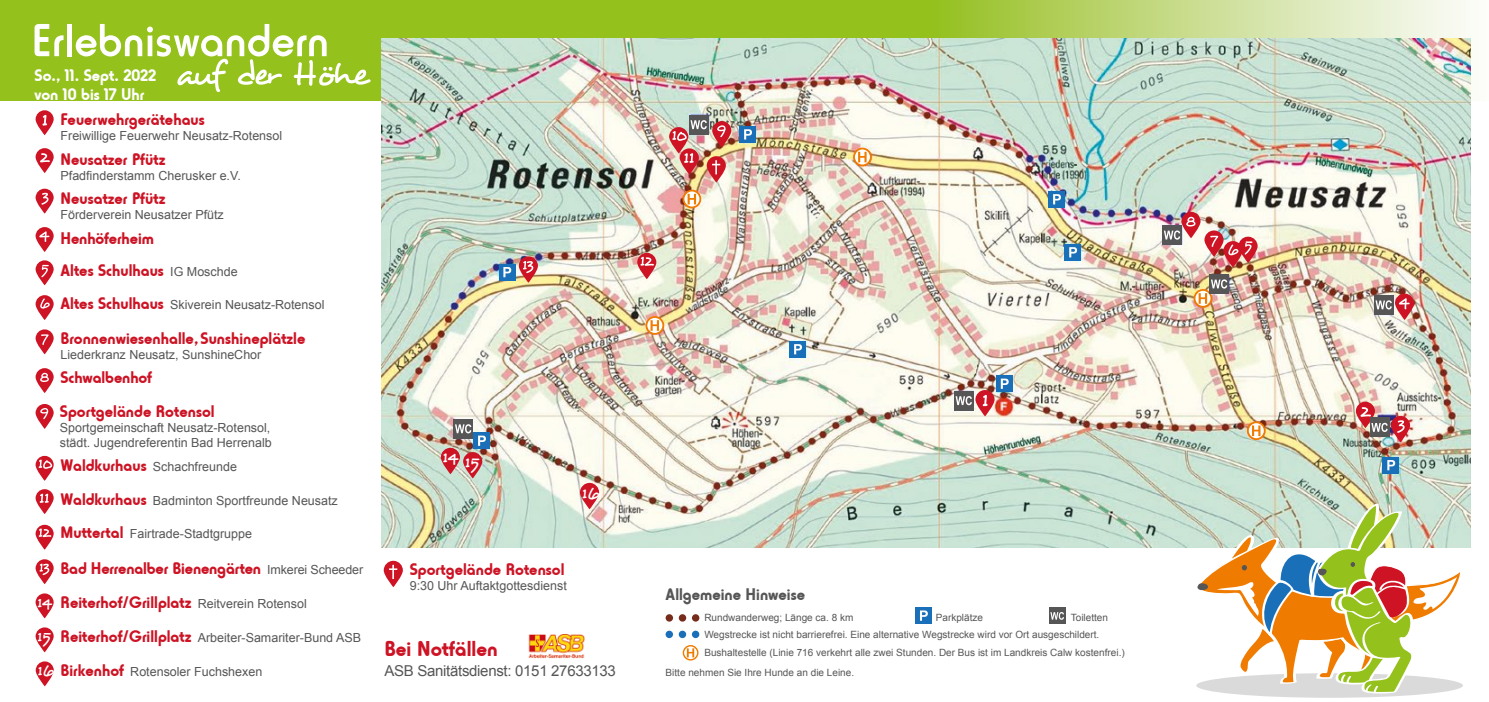
<style>
.page{position:relative;width:1489px;height:702px;background:#fff}
.page>*{position:absolute;margin:0;border:0;box-sizing:border-box;transform-origin:0 0}
.t1{font:700 22.5px "Horatio D";color:#cd1324}
.t2{font:700 17.5px "Horatio D";color:#cd1324}
.t3{font:700 17.5px/18.8px "Horatio D";color:#fff}
.t4{font:700 17.5px "Horatio D";color:#565656}
.t5{font:17.5px "Desyrel";color:#fff}
.t6{font:15px "Arial";letter-spacing:-.02em;color:#565656}
.t7{font:12.5px/15px "Arial";color:#565656}
.t8{font:10px/17.5px "Arial";color:#565656}
.s1{font-family:"Arial";font-weight:400;font-size:12.5px;color:#565656}
.s2{font-family:"Horatio D";font-weight:700;font-size:17.5px;color:#cd1324}
.s3{font-family:"Desyrel";font-weight:400;font-size:16.5px;color:#fff}
.s4{font-family:"Desyrel";font-size:16.5px;color:#fff}
</style>
<div class="page">
<svg style="left:0;top:0;width:1471px;height:100px;background:#a6cb45"></svg>
<svg style="left:35px;top:24px;width:29px;height:32px"></svg>
<div style="left:67px;top:24px;width:5px;height:32px;background:#fff"></div>
<svg style="left:76px;top:24px;width:294px;height:68px"></svg>
<svg style="left:36px;top:110px;width:18px;height:25px"></svg>
<svg style="left:36px;top:148px;width:18px;height:25px"></svg>
<svg style="left:36px;top:227px;width:18px;height:25px"></svg>
<svg style="left:36px;top:295px;width:18px;height:25px"></svg>
<svg style="left:36px;top:260px;width:18px;height:25px"></svg>
<svg style="left:36px;top:404px;width:18px;height:25px"></svg>
<svg style="left:36px;top:456px;width:18px;height:25px"></svg>
<svg style="left:36px;top:489px;width:18px;height:25px"></svg>
<svg style="left:36px;top:524px;width:18px;height:25px"></svg>
<svg style="left:36px;top:559px;width:18px;height:25px"></svg>
<svg style="left:36px;top:329px;width:18px;height:25px"></svg>
<svg style="left:36px;top:368px;width:18px;height:25px"></svg>
<svg style="left:36px;top:189px;width:18px;height:24px"></svg>
<div style="left:915px;top:607px;width:16px;height:16px;background:#1a70b8"></div>
<svg style="left:920px;top:610px;width:7px;height:10px"></svg>
<div style="left:1049px;top:607px;width:16px;height:17px;background:#565656"></div>
<svg style="left:1050px;top:612px;width:13px;height:7px"></svg>
<svg style="left:683px;top:645px;width:14px;height:14px"></svg>
<div style="left:682px;top:645px;width:16px;height:15px;border:1px solid #ef7c00;border-radius:50%"></div>
<svg style="left:686px;top:648px;width:8px;height:9px"></svg>
<div style="left:665px;top:614px;width:8px;height:7px;background:#772b1a;border-radius:50%"></div>
<div style="left:678px;top:614px;width:8px;height:7px;background:#772b1a;border-radius:50%"></div>
<div style="left:692px;top:614px;width:7px;height:7px;background:#772b1a;border-radius:50%"></div>
<div style="left:665px;top:630px;width:8px;height:8px;background:#1a70b8;border-radius:50%"></div>
<div style="left:678px;top:630px;width:8px;height:8px;background:#1a70b8;border-radius:50%"></div>
<div style="left:692px;top:630px;width:7px;height:8px;background:#1a70b8;border-radius:50%"></div>
<img style="left:382px;top:38px;width:1088px;height:509px">
<div style="left:473px;top:432px;width:16px;height:16px;background:#1a70b8"></div>
<div style="left:789px;top:341px;width:16px;height:16px;background:#1a70b8"></div>
<svg style="left:794px;top:344px;width:8px;height:10px"></svg>
<div style="left:739px;top:126px;width:16px;height:16px;background:#1a70b8"></div>
<svg style="left:744px;top:129px;width:8px;height:10px"></svg>
<div style="left:1064px;top:244px;width:16px;height:16px;background:#1a70b8"></div>
<svg style="left:1069px;top:247px;width:8px;height:10px"></svg>
<div style="left:996px;top:375px;width:16px;height:16px;background:#1a70b8"></div>
<svg style="left:1000px;top:378px;width:8px;height:11px"></svg>
<div style="left:1382px;top:457px;width:16px;height:16px;background:#1a70b8"></div>
<svg style="left:1387px;top:460px;width:7px;height:10px"></svg>
<div style="left:1048px;top:191px;width:16px;height:16px;background:#1a70b8"></div>
<svg style="left:1053px;top:194px;width:7px;height:10px"></svg>
<div style="left:499px;top:264px;width:16px;height:16px;background:#1a70b8"></div>
<svg style="left:503px;top:267px;width:8px;height:10px"></svg>
<svg style="left:519px;top:256px;width:19px;height:27px"></svg>
<svg style="left:646px;top:317px;width:17px;height:17px"></svg>
<div style="left:645px;top:316px;width:19px;height:19px;border:2px solid #ef7c00;border-radius:50%"></div>
<svg style="left:650px;top:320px;width:9px;height:11px"></svg>
<svg style="left:683px;top:190px;width:17px;height:17px"></svg>
<div style="left:682px;top:190px;width:19px;height:18px;border:2px solid #ef7c00;border-radius:50%"></div>
<svg style="left:687px;top:194px;width:9px;height:10px"></svg>
<svg style="left:854px;top:148px;width:16px;height:17px"></svg>
<div style="left:853px;top:148px;width:18px;height:18px;border:2px solid #ef7c00;border-radius:50%"></div>
<svg style="left:858px;top:152px;width:8px;height:10px"></svg>
<svg style="left:1194px;top:290px;width:17px;height:17px"></svg>
<div style="left:1193px;top:289px;width:19px;height:18px;border:2px solid #ef7c00;border-radius:50%"></div>
<svg style="left:1247px;top:422px;width:17px;height:17px"></svg>
<div style="left:1246px;top:421px;width:19px;height:19px;border:2px solid #ef7c00;border-radius:50%"></div>
<svg style="left:1251px;top:425px;width:9px;height:11px"></svg>
<div style="left:454px;top:419px;width:19px;height:19px;background:#565656"></div>
<div style="left:689px;top:115px;width:19px;height:19px;background:#565656"></div>
<div style="left:954px;top:391px;width:19px;height:19px;background:#565656"></div>
<svg style="left:955px;top:390px;width:39px;height:26px"></svg>
<div style="left:1162px;top:225px;width:19px;height:20px;background:#565656"></div>
<div style="left:1209px;top:274px;width:19px;height:19px;background:#565656"></div>
<svg style="left:1198px;top:279px;width:29px;height:25px"></svg>
<div style="left:1374px;top:295px;width:19px;height:19px;background:#565656"></div>
<svg style="left:1375px;top:293px;width:38px;height:27px"></svg>
<img style="left:1355px;top:402px;width:54px;height:40px">
<img style="left:1163px;top:212px;width:94px;height:55px">
<svg style="left:637px;top:253px;width:19px;height:26px"></svg>
<div style="left:1196px;top:673px;width:266px;height:24px;background:#dadada;border-radius:50%"></div>
<svg style="left:1194px;top:503px;width:269px;height:191px"></svg>
<img style="left:528px;top:634px;width:57px;height:24px">
<svg style="left:36px;top:593px;width:18px;height:25px"></svg>
<svg style="left:36px;top:627px;width:18px;height:25px"></svg>
<svg style="left:36px;top:661px;width:18px;height:25px"></svg>
<svg style="left:441px;top:424px;width:45px;height:54px"></svg>
<svg style="left:580px;top:483px;width:19px;height:26px"></svg>
<img style="left:669px;top:120px;width:62px;height:62px">
<svg style="left:384px;top:560px;width:19px;height:27px"></svg>
<h2 class="t3" style="left:35px;top:66px;width:123px">So., 11. Sept. 2022 von 10 bis 17 Uhr</h2>
<h2 class="t2" style="left:61px;top:109px;width:146px">Feuerwehrgerätehaus</h2>
<p class="t7" style="left:60px;top:128px;width:223px">Freiwillige Feuerwehr Neusatz-Rotensol</p>
<h2 class="t2" style="left:61px;top:149px;width:106px">Neusatzer Pfütz</h2>
<p class="t7" style="left:61px;top:168px;width:182px">Pfadfinderstamm Cherusker e.V.</p>
<h2 class="t2" style="left:61px;top:188px;width:106px">Neusatzer Pfütz</h2>
<p class="t7" style="left:61px;top:207px;width:165px">Förderverein Neusatzer Pfütz</p>
<h2 class="t2" style="left:60px;top:228px;width:95px">Henhöferheim</h2>
<h2 class="t2" style="left:61px;top:260px;width:179px">Altes Schulhaus <span class="s1">IG Moschde</span></h2>
<p class="t7" style="left:61px;top:297px;width:265px"><span class="s2">Altes Schulhaus</span> Skiverein Neusatz-Rotensol</p>
<h2 class="t2" style="left:61px;top:328px;width:246px">Bronnenwiesenhalle, Sunshineplätzle</h2>
<p class="t7" style="left:61px;top:347px;width:202px">Liederkranz Neusatz, SunshineChor</p>
<h2 class="t2" style="left:61px;top:367px;width:93px">Schwalbenhof</h2>
<h2 class="t2" style="left:60px;top:401px;width:156px">Sportgelände Rotensol</h2>
<p class="t7" style="left:60px;top:420px;width:213px">Sportgemeinschaft Neusatz-Rotensol, städt. Jugendreferentin Bad Herrenalb</p>
<p class="t7" style="left:61px;top:459px;width:178px"><span class="s2">Waldkurhaus</span> Schachfreunde</p>
<p class="t7" style="left:61px;top:493px;width:279px"><span class="s2">Waldkurhaus</span> Badminton Sportfreunde Neusatz</p>
<p class="t7" style="left:61px;top:526px;width:193px"><span class="s2">Muttertal</span> Fairtrade-Stadtgruppe</p>
<h2 class="t2" style="left:61px;top:558px;width:304px">Bad Herrenalber Bienengärten <span class="s1">Imkerei Scheeder</span></h2>
<h2 class="t2" style="left:37px;top:592px;width:272px"><span class="s3">14</span> Reiterhof/Grillplatz <span class="s1">Reitverein Rotensol</span></h2>
<p class="t7" style="left:37px;top:630px;width:326px"><span class="s4">15</span> <span class="s2">Reiterhof/Grillplatz</span> Arbeiter-Samariter-Bund ASB</p>
<p class="t7" style="left:37px;top:664px;width:227px"><span class="s4">16</span> <span class="s2">Birkenhof</span> Rotensoler Fuchshexen</p>
<h2 class="t5" style="left:442px;top:448px;width:39px">14 15</h2>
<h2 class="t5" style="left:581px;top:481px;width:20px">16</h2>
<h2 class="t2" style="left:410px;top:559px;width:156px">Sportgelände Rotensol</h2>
<p class="t7" style="left:410px;top:578px;width:159px">9:30 Uhr Auftaktgottesdienst</p>
<h1 class="t1" style="left:384px;top:635px;width:115px">Bei Notfällen</h1>
<p class="t6" style="left:384px;top:661px;width:233px">ASB Sanitätsdienst: 0151 27633133</p>
<h2 class="t4" style="left:665px;top:584px;width:141px">Allgemeine Hinweise</h2>
<p class="t8" style="left:704px;top:608px;width:150px">Rundwanderweg; Länge ca. 8 km</p>
<p class="t8" style="left:935px;top:608px;width:49px">Parkplätze</p>
<p class="t8" style="left:704px;top:608px;width:422px;text-indent:366px">Toiletten<br>Wegstrecke ist nicht barrierefrei. Eine alternative Wegstrecke wird vor Ort ausgeschildert.<br>Bushaltestelle (Linie 716 verkehrt alle zwei Stunden. Der Bus ist im Landkreis Calw kostenfrei.)</p>
<p class="t8" style="left:665px;top:664px;width:190px">Bitte nehmen Sie Ihre Hunde an die Leine.</p>
</div>
